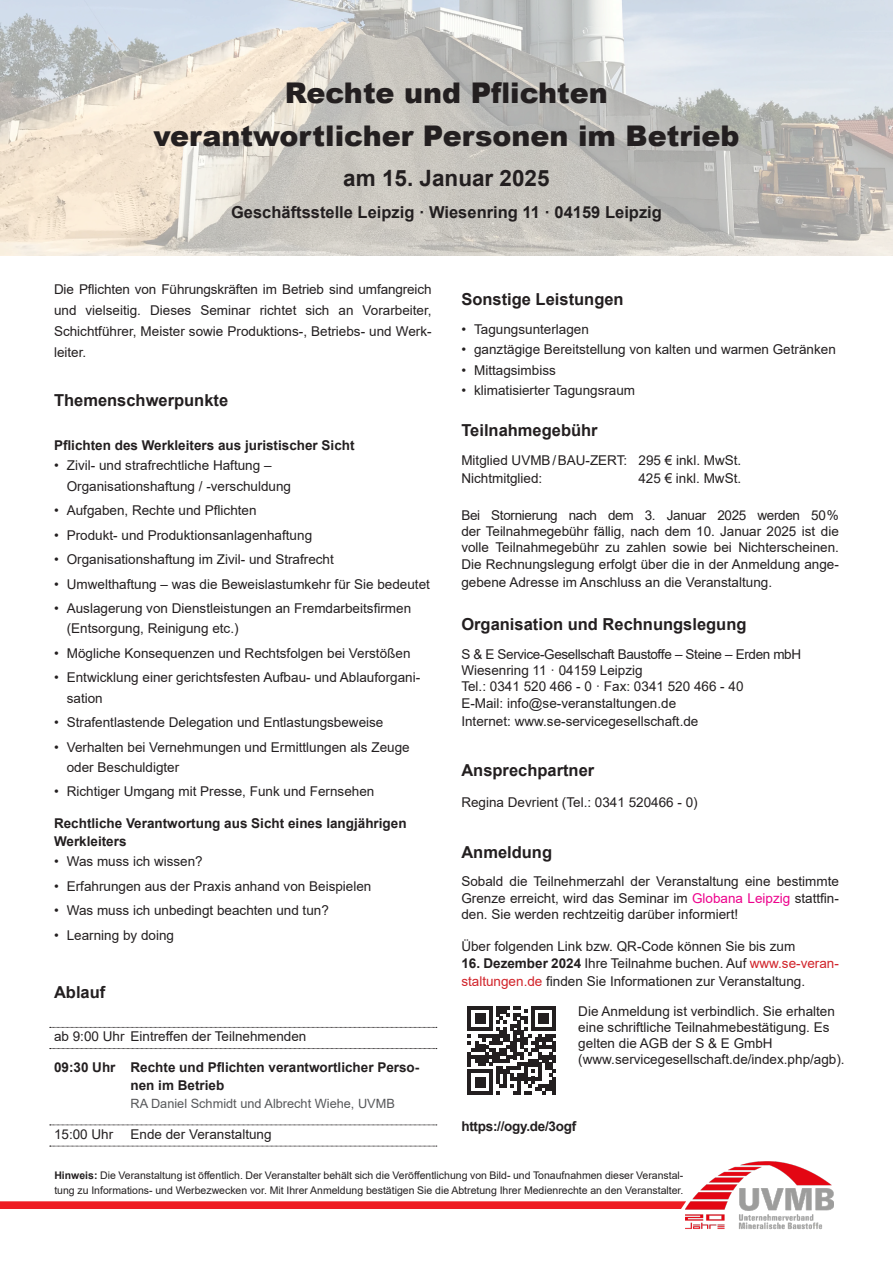
<style>
.page{position:relative;width:893px;height:1263px;background:#fff}
.page>*{position:absolute;margin:0;border:0;box-sizing:border-box;transform-origin:0 0}
.t1{font:900 28.5px "Arial";color:#231f20}
.t2{font:700 22.5px "Arial";color:#231f20}
.Überschrift{font:700 16.5px "Arial";color:#231f20}
.Fließtext{font:13.5px/16.2px "Arial";color:#231f20}
.Fließtext-2{font:700 13.5px/18px "Arial";color:#231f20}
.Pausen{font:13.5px "Arial";color:#231f20}
.Programmpunkte{font:700 13.5px/18px "Arial";color:#231f20}
.Fließtext-3{font:13.5px "Arial";letter-spacing:-.025em;color:#231f20}
.Programmpunkte-2{font:700 13.5px "Arial";letter-spacing:-.02em;color:#231f20}
.Programmpunkte-3{font:12.75px "Arial";color:#57585a}
.t3{font:10.5px/15px "Arial";color:#231f20}
.s1{color:#ed028c}
.s2{font-weight:700}
.s3{color:#d1232a}
</style>
<div class="page">
<img style="left:0;top:0;width:893px;height:256px">
<svg style="left:50px;top:1048px;width:387px;height:1px"></svg>
<svg style="left:50px;top:1027px;width:387px;height:1px"></svg>
<svg style="left:50px;top:1146px;width:387px;height:1px"></svg>
<svg style="left:50px;top:1125px;width:387px;height:1px"></svg>
<img style="left:686px;top:1161px;width:147px;height:69px">
<svg style="left:0;top:1201px;width:686px;height:8px;background:#ee272c"></svg>
<svg style="left:468px;top:1006px;width:88px;height:88px"></svg>
<p class="t1" style="left:285px;top:72px;width:324px">Rechte und Pflichten</p>
<p class="t1" style="left:154px;top:115px;width:587px">verantwortlicher Personen im Betrieb</p>
<p class="t2" style="left:343px;top:162px;width:208px">am 15. Januar 2025</p>
<p class="Überschrift" style="left:231px;top:201px;width:432px">Geschäftsstelle Leipzig · Wiesenring 11 · 04159 Leipzig</p>
<p class="Fließtext" style="left:54px;top:278px;width:379px;line-height:21px;text-align:justify">Die Pflichten von Führungskräften im Betrieb sind umfangreich und vielseitig. Dieses Seminar richtet sich an Vorarbeiter, Schichtführer, Meister sowie Produktions-, Betriebs- und Werk&shy;leiter.</p>
<p class="Überschrift" style="left:54px;top:389px;width:176px">Themenschwerpunkte</p>
<p class="Fließtext-2" style="left:54px;top:436px;width:302px">Pflichten des Werkleiters aus juristischer Sicht</p>
<p class="Fließtext" style="left:67px;top:455px;width:226px;line-height:20.2px;text-indent:-13px">• Zivil- und strafrechtliche Haftung –<br>Organisationshaftung / -verschuldung</p>
<p class="Fließtext" style="left:54px;top:502px;width:204px">• Aufgaben, Rechte und Pflichten</p>
<p class="Fließtext" style="left:54px;top:527px;width:260px">• Produkt- und Produktionsanlagenhaftung</p>
<p class="Fließtext" style="left:54px;top:551px;width:281px">• Organisationshaftung im Zivil- und Strafrecht</p>
<p class="Fließtext" style="left:54px;top:576px;width:377px">• Umwelthaftung – was die Beweislastumkehr für Sie bedeutet</p>
<p class="Fließtext" style="left:67px;top:598px;width:346px;line-height:20.2px;text-indent:-13px">• Auslagerung von Dienstleistungen an Fremdarbeitsfirmen (Entsorgung, Reinigung etc.)</p>
<p class="Fließtext" style="left:54px;top:645px;width:358px">• Mögliche Konsequenzen und Rechtsfolgen bei Verstößen</p>
<p class="Fließtext" style="left:67px;top:667px;width:355px;line-height:20.2px;text-indent:-13px">• Entwicklung einer gerichtsfesten Aufbau- und Ablauforgani&shy;sation</p>
<p class="Fließtext" style="left:54px;top:714px;width:331px">• Strafentlastende Delegation und Entlastungsbeweise</p>
<p class="Fließtext" style="left:67px;top:737px;width:344px;line-height:20.2px;text-indent:-13px">• Verhalten bei Vernehmungen und Ermittlungen als Zeuge oder Beschuldigter</p>
<p class="Fließtext" style="left:54px;top:783px;width:322px">• Richtiger Umgang mit Presse, Funk und Fernsehen</p>
<p class="Fließtext-2" style="left:54px;top:814px;width:354px">Rechtliche Verantwortung aus Sicht eines langjährigen<br>Werkleiters</p>
<p class="Fließtext" style="left:54px;top:853px;width:150px">• Was muss ich wissen?</p>
<p class="Fließtext" style="left:54px;top:878px;width:319px">• Erfahrungen aus der Praxis anhand von Beispielen</p>
<p class="Fließtext" style="left:54px;top:902px;width:276px">• Was muss ich unbedingt beachten und tun?</p>
<p class="Fließtext" style="left:54px;top:927px;width:122px">• Learning by doing</p>
<p class="Überschrift" style="left:54px;top:980px;width:53px">Ablauf</p>
<p class="Pausen" style="left:54px;top:1027px;width:254px">ab 9:00 Uhr Eintreffen der Teilnehmenden</p>
<p class="Programmpunkte" style="left:131px;top:1059px;width:290px;text-indent:-77px">09:30 Uhr Rechte und Pflichten verantwortlicher Perso&shy;nen im Betrieb</p>
<p class="Programmpunkte-3" style="left:131px;top:1095px;width:266px">RA Daniel Schmidt und Albrecht Wiehe, UVMB</p>
<p class="Pausen" style="left:54px;top:1125px;width:61px">15:00 Uhr</p>
<p class="Pausen" style="left:131px;top:1125px;width:143px">Ende der Veranstaltung</p>
<p class="Überschrift" style="left:461px;top:288px;width:164px">Sonstige Leistungen</p>
<p class="Fließtext" style="left:461px;top:321px;width:129px">• Tagungsunterlagen</p>
<p class="Fließtext" style="left:461px;top:342px;width:376px">• ganztägige Bereitstellung von kalten und warmen Getränken</p>
<p class="Fließtext" style="left:461px;top:362px;width:96px">• Mittagsimbiss</p>
<p class="Fließtext" style="left:461px;top:382px;width:175px">• klimatisierter Tagungsraum</p>
<p class="Überschrift" style="left:461px;top:419px;width:138px">Teilnahmegebühr</p>
<p class="Fließtext" style="left:461px;top:452px;width:281px">Mitglied UVMB/BAU-ZERT: 295 € inkl. MwSt.</p>
<p class="Fließtext" style="left:461px;top:470px;width:83px">Nichtmitglied:</p>
<p class="Fließtext" style="left:638px;top:470px;width:104px">425 € inkl. MwSt.</p>
<p class="Fließtext" style="left:461px;top:507px;width:379px;text-align:justify">Bei Stornierung nach dem 3. Januar 2025 werden 50% der Teilnahmegebühr fällig, nach dem 10. Januar 2025 ist die volle Teilnahmegebühr zu zahlen sowie bei Nichterscheinen.<br>Die Rechnungslegung erfolgt über die in der Anmeldung ange-</p>
<p class="Fließtext" style="left:461px;top:574px;width:312px">gebene Adresse im Anschluss an die Veranstaltung.</p>
<p class="Überschrift" style="left:461px;top:613px;width:287px">Organisation und Rechnungslegung</p>
<p class="Fließtext-3" style="left:461px;top:645px;width:341px">S &amp; E Service-Gesellschaft Baustoffe – Steine – Erden mbH</p>
<p class="Fließtext" style="left:461px;top:662px;width:183px">Wiesenring 11 · 04159 Leipzig</p>
<p class="Fließtext" style="left:461px;top:678px;width:284px">Tel.: 0341 520 466 - 0 · Fax: 0341 520 466 - 40</p>
<p class="Fließtext" style="left:461px;top:695px;width:216px">E-Mail: info@se-veranstaltungen.de</p>
<p class="Fließtext" style="left:461px;top:713px;width:239px">Internet: www.se-servicegesellschaft.de</p>
<p class="Überschrift" style="left:461px;top:759px;width:134px">Ansprechpartner</p>
<p class="Fließtext" style="left:461px;top:794px;width:238px">Regina Devrient (Tel.: 0341 520466 - 0)</p>
<p class="Überschrift" style="left:461px;top:840px;width:92px">Anmeldung</p>
<p class="Fließtext" style="left:461px;top:873px;width:379px;text-align:justify">Sobald die Teilnehmerzahl der Veranstaltung eine bestimmte Grenze erreicht, wird das Seminar im <span class="s1">Globana Leipzig</span> stattfin&shy;den. Sie werden rechtzeitig darüber informiert!</p>
<p class="Fließtext" style="left:461px;top:938px;width:335px">Über folgenden Link bzw. QR-Code können Sie bis zum</p>
<p class="Fließtext" style="left:461px;top:954px;width:379px;line-height:18px"><span class="s2">16. Dezember 2024</span> Ihre Teilnahme buchen. Auf <span class="s3">www.se-veran&shy;staltungen.de</span> finden Sie Informationen zur Veranstaltung.</p>
<p class="Fließtext" style="left:578px;top:1002px;width:268px">Die Anmeldung ist verbindlich. Sie erhalten eine schriftliche Teilnahmebestätigung. Es gelten die AGB der S &amp; E GmbH (www.servicegesellschaft.de/index.php/agb).</p>
<p class="Programmpunkte-2" style="left:461px;top:1117px;width:116px">https://ogy.de/3ogf</p>
<p class="t3" style="left:54px;top:1168px;width:631px"><span class="s2">Hinweis:</span> Die Veranstaltung ist öffentlich. Der Veranstalter behält sich die Veröffentlichung von Bild- und Tonaufnahmen dieser Veranstal&shy;tung zu Informations- und Werbezwecken vor. Mit Ihrer Anmeldung bestätigen Sie die Abtretung Ihrer Medienrechte an den Veranstalter.</p>
</div>
